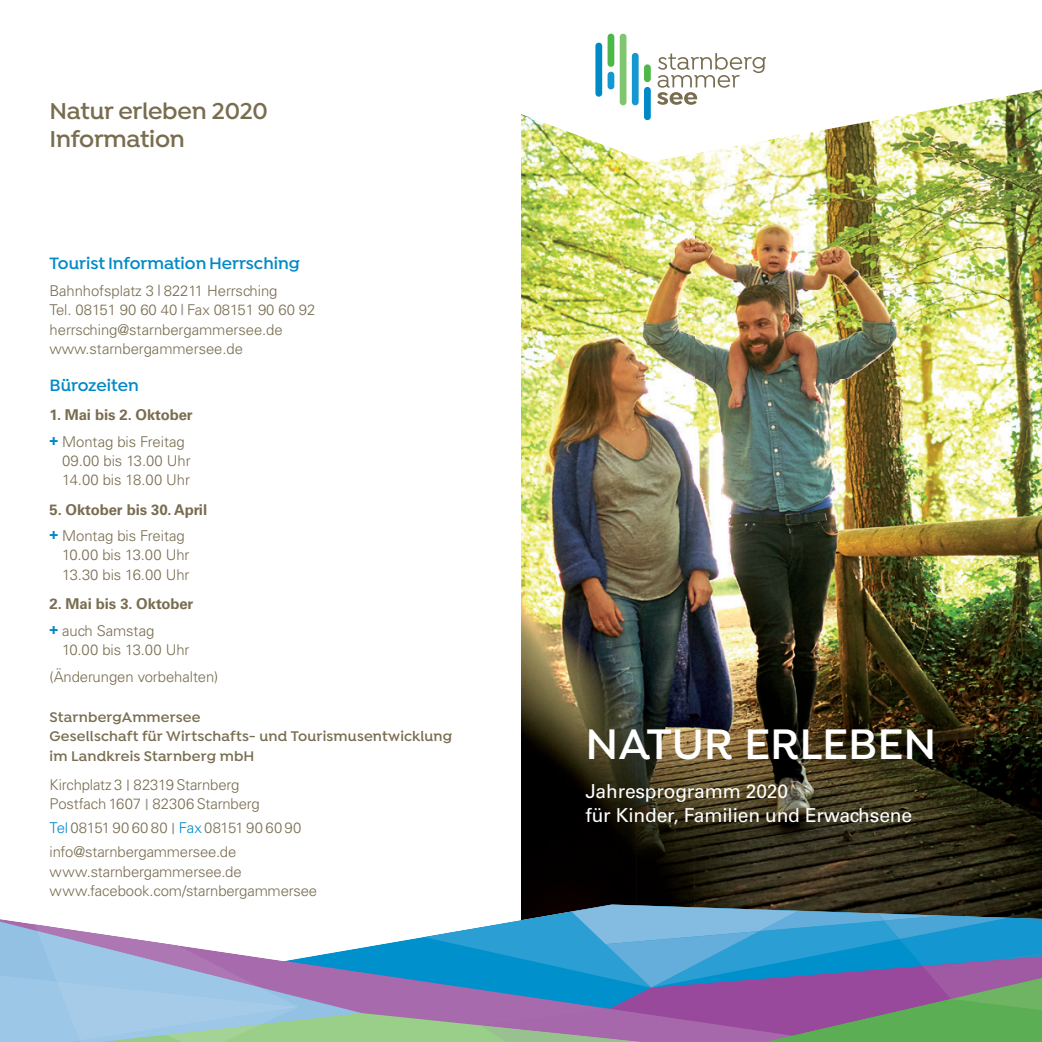
<style>
.page{position:relative;width:1042px;height:1042px;background:#fff}
.page>*{position:absolute;margin:0;border:0;box-sizing:border-box;transform-origin:0 0}
.t1{font:600 45.5px "Isidora";color:#fff}
.t2{font:600 24.5px/28px "Isidora";letter-spacing:-.01em;color:#796d50}
.t3{font:19.25px/24.5px "Univers LT Std";letter-spacing:-.01em;color:#fff}
.t4{font:600 17.5px "Isidora";color:#0089c7}
.t5{font:300 14.88px/19.2px "Univers LT Std";letter-spacing:-.005em;color:#796d50}
.t6{font:700 14.88px/26.8px "Univers LT Std";letter-spacing:-.005em;color:#796d50}
.t7{font:600 14.88px/19.2px "Isidora";letter-spacing:.01em;color:#796d50}
.s1{color:#0089c7}
.s2{font-weight:300}
</style>
<div class="page">
<img style="left:521px;top:162px;width:115px;height:742px">
<img style="left:695px;top:162px;width:347px;height:742px">
<img style="left:636px;top:162px;width:59px;height:742px">
<svg style="left:374px;top:937px;width:50px;height:43px;background:#2299cf"></svg>
<svg style="left:374px;top:980px;width:50px;height:62px;background:#a1929e"></svg>
<svg style="left:0;top:924px;width:374px;height:118px"></svg>
<svg style="left:424px;top:904px;width:618px;height:138px;background:#5f88ad"></svg>
<img style="left:521px;top:33px;width:521px;height:129px">
<svg style="left:657px;top:53px;width:109px;height:52px"></svg>
<div style="left:595px;top:43px;width:7px;height:54px;background:#0089c7;border-radius:3px"></div>
<div style="left:632px;top:53px;width:6px;height:52px;background:#1598d0;border-radius:3px"></div>
<div style="left:620px;top:34px;width:6px;height:71px;background:#80c670;border-radius:3px"></div>
<div style="left:607px;top:34px;width:7px;height:33px;background:#4cb848;border-radius:3px"></div>
<div style="left:607px;top:72px;width:7px;height:17px;background:#1598d0;border-radius:3px"></div>
<div style="left:644px;top:87px;width:7px;height:33px;background:#0089c7;border-radius:3px"></div>
<div style="left:644px;top:64px;width:7px;height:18px;background:#4cb848;border-radius:3px"></div>
<svg style="left:158px;top:285px;width:2px;height:10px"></svg>
<svg style="left:181px;top:304px;width:2px;height:10px"></svg>
<svg style="left:127px;top:780px;width:2px;height:10px"></svg>
<svg style="left:146px;top:799px;width:2px;height:10px"></svg>
<svg style="left:172px;top:823px;width:2px;height:10px"></svg>
<h2 class="t2" style="left:50px;top:98px;width:220px">Natur erleben 2020<br>Information</h2>
<p class="t4" style="left:50px;top:253px;width:252px">Tourist Information Herrsching</p>
<p class="t5" style="left:50px;top:281px;width:267px">Bahnhofsplatz 3 82211 Herrsching<br>Tel. 08151 90 60 40 Fax 08151 90 60 92 herrsching@starnbergammersee.de www.starnbergammersee.de</p>
<p class="t4" style="left:50px;top:375px;width:91px">Bürozeiten</p>
<p class="t6" style="left:50px;top:401px;width:145px">1. Mai bis 2. Oktober <span class="s1">+</span> <span class="s2">Montag bis Freitag</span></p>
<p class="t5" style="left:62px;top:451px;width:130px">09.00 bis 13.00 Uhr<br>14.00 bis 18.00 Uhr</p>
<p class="t6" style="left:50px;top:496px;width:159px">5. Oktober bis 30. April <span class="s1">+</span> <span class="s2">Montag bis Freitag</span></p>
<p class="t5" style="left:62px;top:545px;width:129px">10.00 bis 13.00 Uhr<br>13.30 bis 16.00 Uhr</p>
<p class="t6" style="left:50px;top:590px;width:145px">2. Mai bis 3. Oktober <span class="s1">+</span> <span class="s2">auch Samstag</span></p>
<p class="t5" style="left:50px;top:636px;width:170px;line-height:26.6px;text-indent:13px">10.00 bis 13.00 Uhr (Änderungen vorbehalten)</p>
<p class="t7" style="left:50px;top:708px;width:404px">StarnbergAmmersee<br>Gesellschaft für Wirtschafts- und Tourismusentwicklung im Landkreis Starnberg mbH</p>
<p class="t5" style="left:50px;top:775px;width:212px">Kirchplatz 3 82319 Starnberg<br>Postfach 1607 82306 Starnberg</p>
<p class="t5" style="left:50px;top:816px;width:253px;line-height:24.2px"><span class="s1">Tel</span> 08151 90 60 80 <span class="s1">Fax</span> 08151 90 60 90 info@starnbergammersee.de</p>
<p class="t5" style="left:50px;top:862px;width:269px">www.starnbergammersee.de www.facebook.com/starnbergammersee</p>
<h1 class="t1" style="left:585px;top:717px;width:352px">NATUR ERLEBEN</h1>
<p class="t3" style="left:585px;top:778px;width:328px">Jahresprogramm 2020<br>für Kinder, Familien und Erwachsene</p>
</div>
